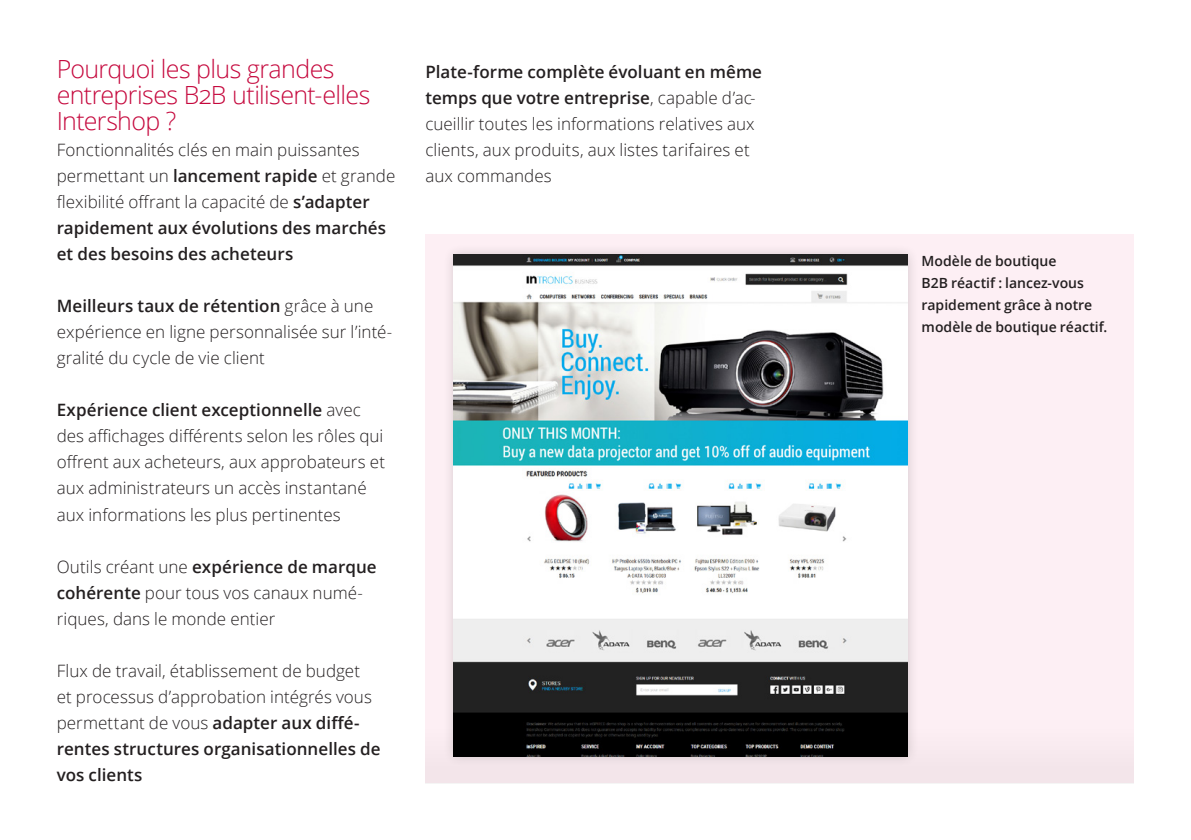
<style>
.page{position:relative;width:1191px;height:840px;background:#fff}
.page>*{position:absolute;margin:0;border:0;box-sizing:border-box;transform-origin:0 0}
.t1{font:300 25px/26px "Open Sans";letter-spacing:-.025em;color:#c5083d}
.t2{font:300 17px/26px "Open Sans";letter-spacing:.005em;color:#231f20}
.t3{font:600 14px/22px "Open Sans";color:#231f20}
.s1{font-weight:600}
</style>
<div class="page">
<div style="left:425px;top:234px;width:709px;height:548px;background:#fdeff4"></div>
<div style="left:425px;top:728px;width:709px;height:54px;background:#f3e5ea"></div>
<div style="left:442px;top:243px;width:476px;height:523px;background:#231f20;opacity:.2"></div>
<img style="left:454px;top:255px;width:453px;height:500px">
<h1 class="t1" style="left:57px;top:55px;width:315px">Pourquoi les plus grandes entreprises B2B utilisent-elles<br>Intershop ?</h1>
<p class="t2" style="left:57px;top:136px;width:340px">Fonctionnalités clés en main puissantes permettant un <span class="s1">lancement rapide</span> et grande flexibilité offrant la capacité de <span class="s1">s’adapter rapidement aux évolutions des marchés et des besoins des acheteurs</span></p>
<p class="t2" style="left:57px;top:292px;width:337px"><span class="s1">Meilleurs taux de rétention</span> grâce à une expérience en ligne personnalisée sur l’inté&shy;gralité du cycle de vie client</p>
<p class="t2" style="left:57px;top:396px;width:330px"><span class="s1">Expérience client exceptionnelle</span> avec des affichages différents selon les rôles qui offrent aux acheteurs, aux approbateurs et aux administrateurs un accès instantané aux informations les plus pertinentes</p>
<p class="t2" style="left:57px;top:552px;width:321px">Outils créant une <span class="s1">expérience de marque cohérente</span> pour tous vos canaux numé&shy;riques, dans le monde entier</p>
<p class="t2" style="left:57px;top:656px;width:325px">Flux de travail, établissement de budget<br>et processus d’approbation intégrés vous permettant de vous <span class="s1">adapter aux diffé&shy;rentes structures organisationnelles de vos clients</span></p>
<p class="t2" style="left:425px;top:58px;width:338px"><span class="s1">Plate-forme complète évoluant en même temps que votre entreprise</span>, capable d’ac&shy;cueillir toutes les informations relatives aux clients, aux produits, aux listes tarifaires et aux commandes</p>
<p class="t3" style="left:921px;top:249px;width:187px">Modèle de boutique<br>B2B réactif : lancez-vous rapidement grâce à notre modèle de boutique réactif.</p>
</div>
